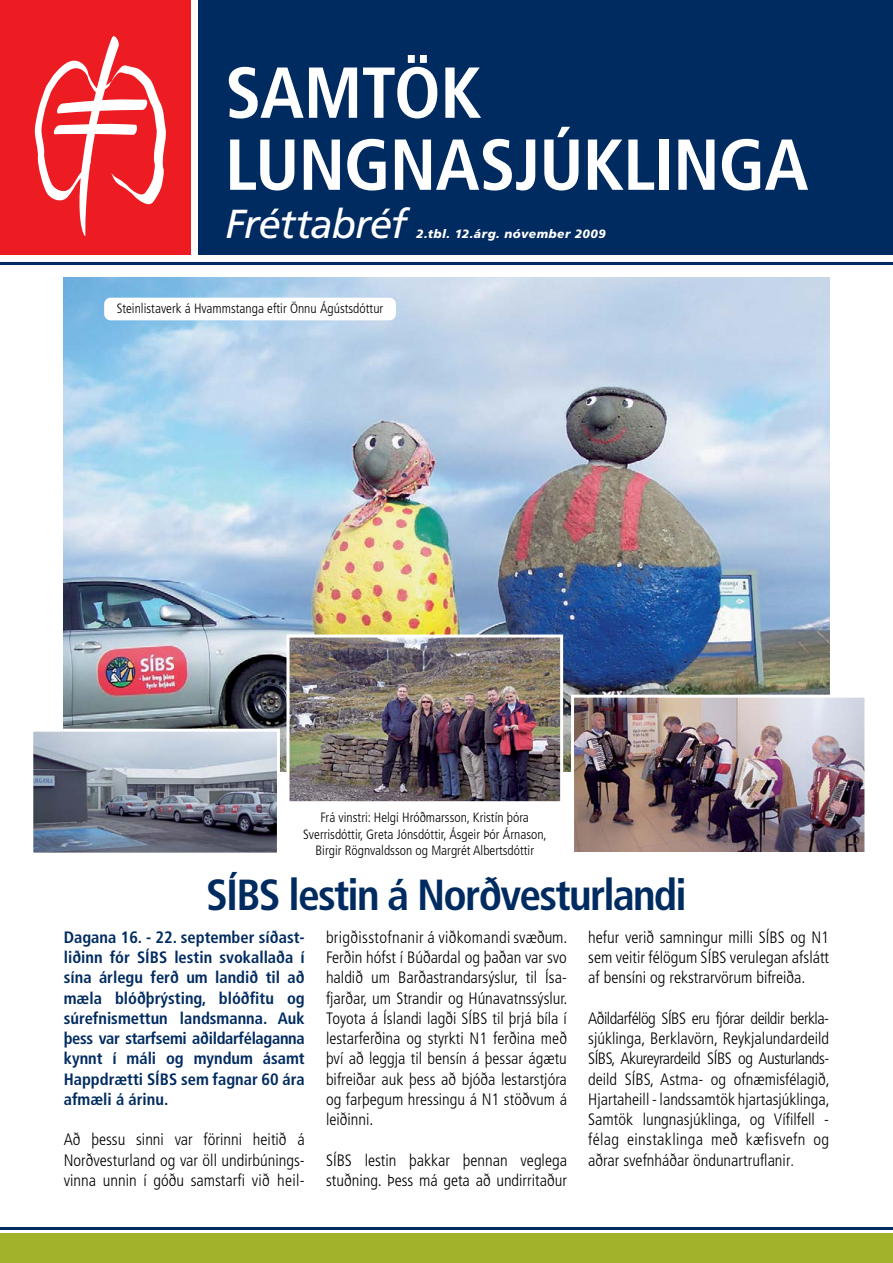
<style>
.page{position:relative;width:893px;height:1263px;background:#fff}
.page>*{position:absolute;margin:0;border:0;box-sizing:border-box;transform-origin:0 0}
.t1{font:700 condensed 72px/72px "Frutiger";letter-spacing:-.01em;color:#fff}
.t2{font:700 condensed 43.5px "Frutiger";letter-spacing:-.04em;color:#002b61}
.t3{font:italic 40.5px "Frutiger";letter-spacing:-.03em;color:#fff}
.t4{font:300 condensed 16.5px/20.2px "Frutiger";color:#000;text-align:justify}
.t5{font:700 condensed 16.5px/20.2px "Frutiger";color:#002b61;text-align:justify}
.t6{font:300 condensed 13.5px/16.5px "Frutiger";color:#000;text-align:center}
.t7{font:italic 900 12px "Frutiger";letter-spacing:.04em;color:#fff}
.s1{font-size:15px}
</style>
<div class="page">
<div style="left:198px;top:0;width:695px;height:255px;background:#002b61"></div>
<hr style="left:0;top:262px;width:893px;height:3px;background:#002b61">
<div style="left:0;top:0;width:190px;height:255px;background:#ed1c23"></div>
<svg style="left:35px;top:36px;width:131px;height:200px"></svg>
<div style="left:0;top:1233px;width:893px;height:30px;background:#a2b22b"></div>
<hr style="left:0;top:1227px;width:893px;height:3px;background:#002b61">
<img style="left:64px;top:277px;width:766px;height:495px">
<img style="left:34px;top:733px;width:242px;height:119px">
<div style="left:30px;top:729px;width:250px;height:127px;border:3px solid #fff"></div>
<img style="left:575px;top:699px;width:288px;height:152px">
<div style="left:571px;top:695px;width:296px;height:164px;border:3px solid #fff"></div>
<img style="left:290px;top:638px;width:269px;height:162px">
<div style="left:286px;top:634px;width:277px;height:170px;border:3px solid #fff"></div>
<div style="left:104px;top:298px;width:292px;height:22px;background:#fff;border-radius:6px"></div>
<h1 class="t1" style="left:225px;top:57px;width:585px">SAMTÖK<br>LUNGNASJÚKLINGA</h1>
<h3 class="t3" style="left:225px;top:200px;width:183px">Fréttabréf</h3>
<p class="t7" style="left:416px;top:226px;width:191px">2.tbl. 12.árg. nóvember 2009</p>
<p class="t6" style="left:117px;top:301px;width:268px">Steinlistaverk á Hvammstanga eftir Önnu Ágústsdóttur</p>
<p class="t6" style="left:303px;top:810px;width:245px">Frá vinstri: Helgi Hróðmarsson, Kristín þóra<br>Sverrisdóttir, Greta Jónsdóttir, Ásgeir Þór Árnason,<br>Birgir Rögnvaldsson og Margrét Albertsdóttir</p>
<h2 class="t2" style="left:206px;top:869px;width:482px">SÍBS lestin á Norðvesturlandi</h2>
<p class="t4" style="left:326px;top:927px;width:243px">brigðisstofnanir á viðkomandi svæðum.<br>Ferðin hófst í Búðardal og þaðan var svo haldið um Barðastrandarsýslur, til Ísa&shy;fjarðar, um Strandir og Húnavatnssýslur.<br>Toyota á Íslandi lagði SÍBS til þrjá bíla í lestarferðina og styrkti N1 ferðina með því að leggja til bensín á þessar ágætu bifreiðar auk þess að bjóða lestarstjóra og farþegum hressingu á N1 stöðvum á leiðinni.</p>
<p class="t4" style="left:326px;top:1150px;width:242px">SÍBS lestin þakkar þennan veglega stuðning. Þess má geta að undirritaður</p>
<p class="t4" style="left:588px;top:927px;width:242px">hefur verið samningur milli SÍBS og N1 sem veitir félögum SÍBS verulegan afslátt af bensíni og rekstrarvörum bifreiða.</p>
<p class="t4" style="left:588px;top:1008px;width:243px">Aðildarfélög SÍBS eru fjórar deildir berkla&shy;sjúklinga, Berklavörn, Reykjalundardeild SÍBS, Akureyrardeild SÍBS og Austurlands&shy;deild SÍBS, Astma- og ofnæmisfélagið, Hjartaheill - landssamtök hjartasjúklinga, Samtök lungnasjúklinga, og Vífilfell - félag einstaklinga með kæfisvefn og aðrar svefnháðar öndunartruflanir<span class="s1">.</span></p>
<p class="t5" style="left:64px;top:927px;width:242px">Dagana 16. - 22. september síðast&shy;liðinn fór SÍBS lestin svokallaða í sína árlegu ferð um landið til að mæla blóðþrýsting, blóðfitu og súrefnismettun landsmanna. Auk þess var starfsemi aðildarfélaganna kynnt í máli og myndum ásamt Happdrætti SÍBS sem fagnar 60 ára afmæli á árinu.</p>
<p class="t4" style="left:64px;top:1130px;width:242px">Að þessu sinni var förinni heitið á Norðvesturland og var öll undirbúnings&shy;vinna unnin í góðu samstarfi við heil-</p>
</div>
